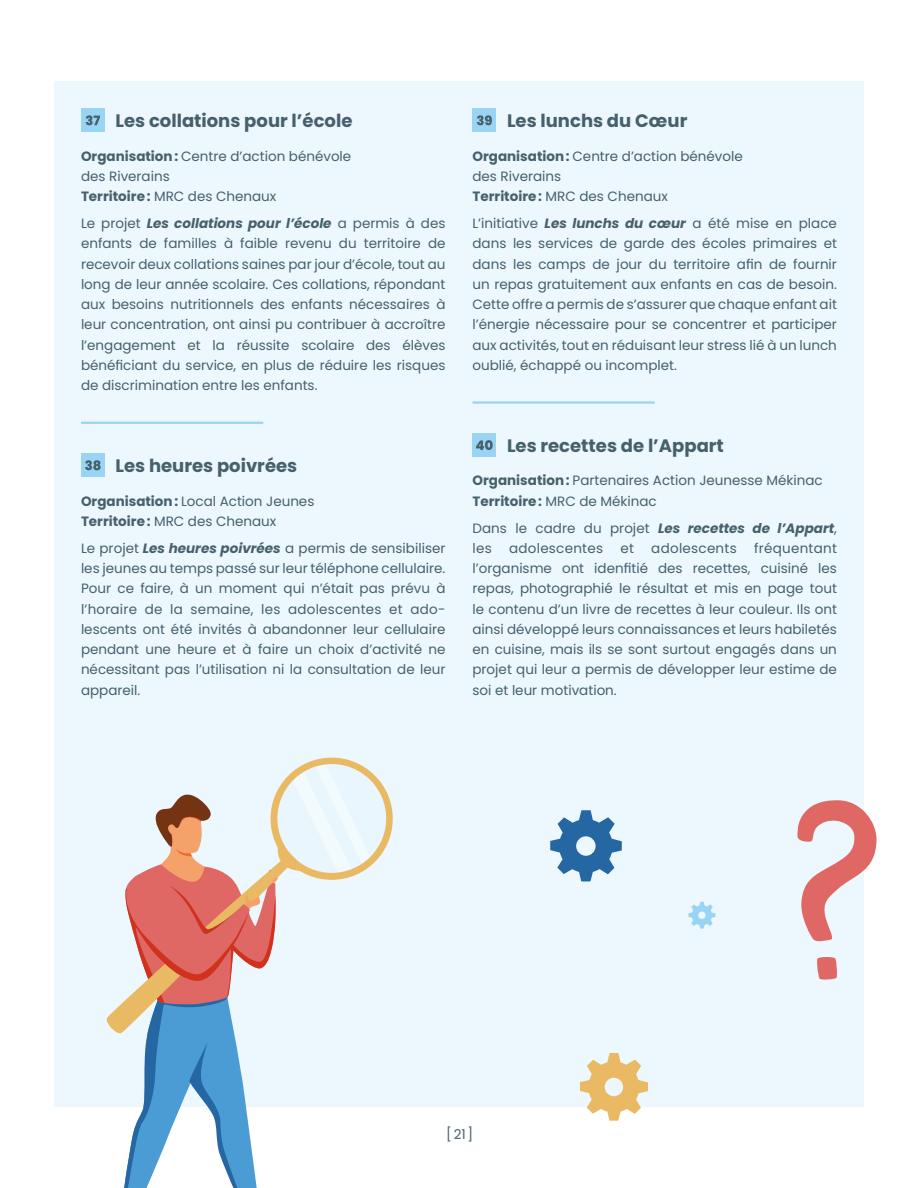
<style>
.page{position:relative;width:918px;height:1188px;background:#fff}
.page>*{position:absolute;margin:0;border:0;box-sizing:border-box;transform-origin:0 0}
.t1{font:700 18px "Poppins";color:#46606c}
.t2{font:13.5px/20.2px "Poppins";color:#46606c}
.t3{font:13.5px "Poppins";letter-spacing:.02em;color:#46606c}
.s1{font-weight:700}
.s2{font-weight:700;font-style:italic}
</style>
<div class="page">
<div style="left:54px;top:81px;width:810px;height:1026px;background:#ecf7fe"></div>
<div style="left:81px;top:108px;width:24px;height:24px;background:#99d4f5"></div>
<svg style="left:86px;top:115px;width:14px;height:10px"></svg>
<hr style="left:81px;top:422px;width:182px;height:2px;background:#99d4f5">
<div style="left:81px;top:453px;width:24px;height:24px;background:#99d4f5"></div>
<svg style="left:85px;top:460px;width:16px;height:10px"></svg>
<div style="left:472px;top:108px;width:24px;height:24px;background:#99d4f5"></div>
<svg style="left:477px;top:115px;width:15px;height:10px"></svg>
<hr style="left:472px;top:401px;width:183px;height:3px;background:#99d4f5">
<div style="left:472px;top:433px;width:24px;height:24px;background:#99d4f5"></div>
<svg style="left:476px;top:440px;width:17px;height:10px"></svg>
<svg style="left:106px;top:758px;width:287px;height:430px"></svg>
<svg style="left:550px;top:810px;width:72px;height:71px"></svg>
<svg style="left:689px;top:902px;width:26px;height:27px"></svg>
<svg style="left:817px;top:957px;width:20px;height:23px"></svg>
<svg style="left:797px;top:800px;width:80px;height:142px"></svg>
<svg style="left:580px;top:1053px;width:68px;height:68px"></svg>
<h1 class="t1" style="left:116px;top:110px;width:238px">Les collations pour l’école</h1>
<p class="t2" style="left:81px;top:146px;width:272px"><span class="s1">Organisation:</span> Centre d’action bénévole des Riverains<br><span class="s1">Territoire:</span> MRC des Chenaux</p>
<p class="t2" style="left:81px;top:213px;width:366px;text-align:justify">Le projet <span class="s2">Les collations pour l’école</span> a permis à des enfants de familles à faible revenu du territoire de recevoir deux collations saines par jour d’école, tout au long de leur année scolaire. Ces collations, répondant aux besoins nutritionnels des enfants nécessaires à leur concentration, ont ainsi pu contribuer à accroître l’engagement et la réussite scolaire des élèves bénéficiant du service, en plus de réduire les risques de discrimination entre les enfants.</p>
<h1 class="t1" style="left:116px;top:455px;width:183px">Les heures poivrées</h1>
<p class="t2" style="left:81px;top:491px;width:235px"><span class="s1">Organisation:</span> Local Action Jeunes<br><span class="s1">Territoire:</span> MRC des Chenaux</p>
<p class="t2" style="left:81px;top:538px;width:366px">Le projet <span class="s2">Les heures poivrées</span> a permis de sensibiliser les jeunes au temps passé sur leur téléphone cellulaire.<br>Pour ce faire, à un moment qui n’était pas prévu à l’horaire de la semaine, les adolescentes et ado&shy;lescents ont été invités à abandonner leur cellulaire pendant une heure et à faire un choix d’activité ne nécessitant pas l’utilisation ni la consultation de leur appareil.</p>
<h1 class="t1" style="left:507px;top:110px;width:182px">Les lunchs du Cœur</h1>
<p class="t2" style="left:472px;top:146px;width:272px"><span class="s1">Organisation:</span> Centre d’action bénévole des Riverains<br><span class="s1">Territoire:</span> MRC des Chenaux</p>
<p class="t2" style="left:472px;top:213px;width:366px;text-align:justify">L’initiative <span class="s2">Les lunchs du cœur</span> a été mise en place dans les services de garde des écoles primaires et dans les camps de jour du territoire afin de fournir un repas gratuitement aux enfants en cas de besoin.<br>Cette offre a permis de s’assurer que chaque enfant ait l’énergie nécessaire pour se concentrer et participer aux activités, tout en réduisant leur stress lié à un lunch oublié, échappé ou incomplet.</p>
<h1 class="t1" style="left:507px;top:435px;width:218px">Les recettes de l’Appart</h1>
<p class="t2" style="left:472px;top:471px;width:352px"><span class="s1">Organisation:</span> Partenaires Action Jeunesse Mékinac<br><span class="s1">Territoire:</span> MRC de Mékinac</p>
<p class="t2" style="left:472px;top:518px;width:366px">Dans le cadre du projet <span class="s2">Les recettes de l’Appart</span>, les</p>
<p class="t2" style="left:472px;top:538px;width:366px;text-align:justify;text-indent:282px">fréquentant l’organisme ont idenfitié des recettes, cuisiné les repas, photographié le résultat et mis en page tout le contenu d’un livre de recettes à leur couleur. Ils ont ainsi développé leurs connaissances et leurs habiletés en cuisine, mais ils se sont surtout engagés dans un projet qui leur a permis de développer leur estime de soi et leur motivation.</p>
<p class="t3" style="left:509px;top:540px;width:96px">adolescentes</p>
<p class="t2" style="left:620px;top:538px;width:15px">et</p>
<p class="t3" style="left:651px;top:540px;width:87px">adolescents</p>
<p class="t2" style="left:446px;top:1124px;width:28px">[21]</p>
</div>
